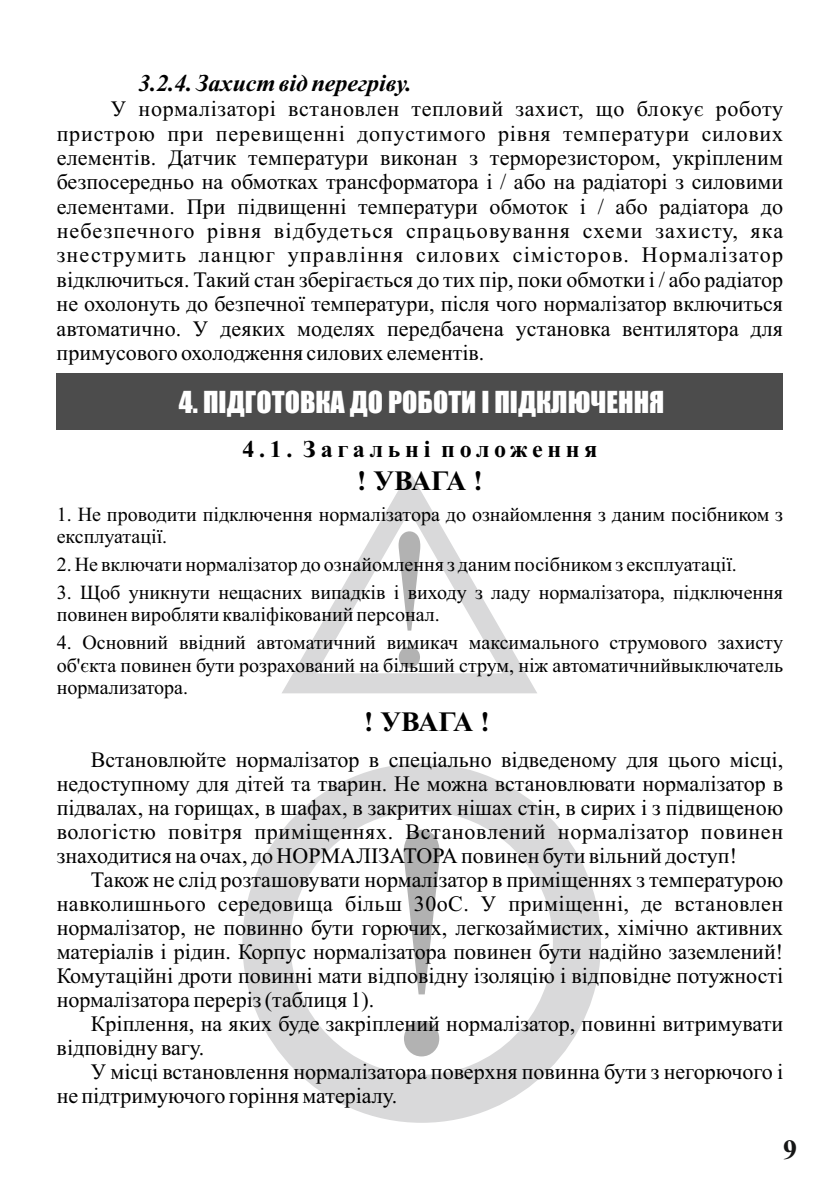
<style>
.page{position:relative;width:840px;height:1191px;background:#fff}
.page>*{position:absolute;margin:0;border:0;box-sizing:border-box;transform-origin:0 0}
.t1{font:28px "Impact";color:#fff}
.t2{font:700 28px "Times New Roman";letter-spacing:-.03em;color:#000}
.t3{font:700 28px "Times New Roman";color:#151616}
.t4{font:italic 700 24px "Times New Roman";color:#000}
.t5{font:700 24px "Times New Roman";letter-spacing:.195em;color:#000}
.t6{font:22px/24px "Times New Roman";color:#000;text-align:justify}
.t7{font:20px/22.2px "Times New Roman";color:#000}
</style>
<div class="page">
<div style="left:242px;top:763px;width:358px;height:359px;border:48px solid #d9d9da;border-radius:50%"></div>
<svg style="left:403px;top:829px;width:36px;height:227px"></svg>
<svg style="left:282px;top:471px;width:255px;height:223px"></svg>
<div style="left:57px;top:373px;width:725px;height:57px;background:#4c4c4c"></div>
<p class="t4" style="left:138px;top:75px;width:275px">3.2.4. Захист від перегріву.</p>
<p class="t6" style="left:57px;top:99px;width:727px;text-indent:54px">У нормалізаторі встановлен тепловий захист, що блокує роботу пристрою при перевищенні допустимого рівня температури силових елементів. Датчик температури виконан з терморезистором, укріпленим безпосередньо на обмотках трансформатора і / або на радіаторі з силовими елементами. При підвищенні температури обмоток і / або радіатора до небезпечного рівня відбудеться спрацьовування схеми захисту, яка знеструмить ланцюг управління силових сімісторов. Нормалізатор відключиться. Такий стан зберігається до тих пір, поки обмотки і / або радіатор не охолонуть до безпечної температури, після чого нормалізатор включиться автоматично. У деяких моделях передбачена установка вентилятора для примусового охолодження силових елементів.</p>
<p class="t1" style="left:179px;top:390px;width:486px">4. ПІДГОТОВКА ДО РОБОТИ І ПІДКЛЮЧЕННЯ</p>
<p class="t5" style="left:242px;top:440px;width:356px">4.1. Загальні положення</p>
<p class="t2" style="left:357px;top:471px;width:127px">! УВАГА !</p>
<p class="t7" style="left:57px;top:505px;width:727px">1. Не проводити підключення нормалізатора до ознайомлення з даним посібником з експлуатації.</p>
<p class="t7" style="left:57px;top:583px;width:727px">3. Щоб уникнути нещасних випадків і виходу з ладу нормалізатора, підключення повинен виробляти кваліфікований персонал.</p>
<p class="t7" style="left:57px;top:555px;width:681px">2. Не включати нормалізатор до ознайомлення з даним посібником з експлуатації.</p>
<p class="t7" style="left:57px;top:633px;width:727px;text-align:justify">4. Основний ввідний автоматичний вимикач максимального струмового захисту об'єкта повинен бути розрахований на більший струм, ніж автоматичнийвыключатель нормализатора.</p>
<p class="t2" style="left:364px;top:712px;width:127px">! УВАГА !</p>
<p class="t6" style="left:57px;top:749px;width:727px;text-indent:34px">Встановлюйте нормалізатор в спеціально відведеному для цього місці, недоступному для дітей та тварин. Не можна встановлювати нормалізатор в підвалах, на горищах, в шафах, в закритих нішах стін, в сирих і з підвищеною вологістю повітря приміщеннях. Встановлений нормалізатор повинен знаходитися на очах, до НОРМАЛІЗАТОРА повинен бути вільний доступ!</p>
<p class="t6" style="left:57px;top:869px;width:727px;text-indent:34px">Також не слід розташовувати нормалізатор в приміщеннях з температурою навколишнього середовища більш 30оС. У приміщенні, де встановлен нормалізатор, не повинно бути горючих, легкозаймистих, хімічно активних матеріалів і рідин. Корпус нормалізатора повинен бути надійно заземлений!<br>Комутаційні дроти повинні мати відповідну ізоляцію і відповідне потужності нормалізатора переріз (таблиця 1).</p>
<p class="t6" style="left:57px;top:1013px;width:727px;text-indent:34px">Кріплення, на яких буде закріплений нормалізатор, повинні витримувати відповідну вагу.</p>
<p class="t6" style="left:57px;top:1061px;width:727px;text-indent:34px">У місці встановлення нормалізатора поверхня повинна бути з негорючого і не підтримуючого горіння матеріалу.</p>
<p class="t3" style="left:782px;top:1140px;width:15px">9</p>
</div>
